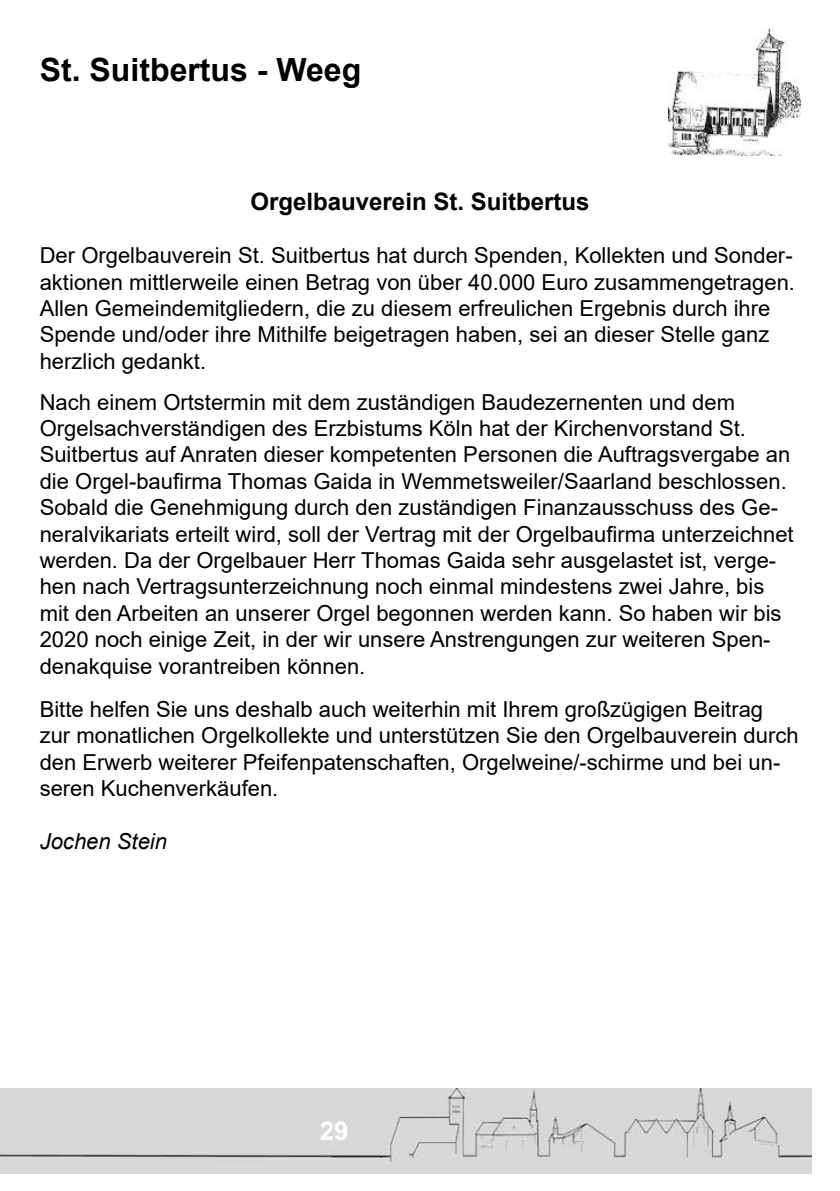
<style>
.page{position:relative;width:840px;height:1191px;background:#fff}
.page>*{position:absolute;margin:0;border:0;box-sizing:border-box;transform-origin:0 0}
.t1{font:700 32px "Arial";color:#000}
.t2{font:700 26px "Arial";color:#fff}
.t3{font:700 24px "Arial";color:#000}
.t4{font:22px/26.4px "Arial";color:#000}
.t5{font:italic 22px "Arial";color:#000}
</style>
<div class="page">
<img style="left:0;top:1089px;width:811px;height:84px">
<img style="left:668px;top:28px;width:131px;height:127px">
<h1 class="t1" style="left:40px;top:48px;width:323px">St. Suitbertus - Weeg</h1>
<p class="t3" style="left:250px;top:185px;width:340px">Orgelbauverein St. Suitbertus</p>
<p class="t4" style="left:40px;top:242px;width:756px">Der Orgelbauverein St. Suitbertus hat durch Spenden, Kollekten und Sonder&shy;aktionen mittlerweile einen Betrag von über 40.000 Euro zusammengetragen.<br>Allen Gemeindemitgliedern, die zu diesem erfreulichen Ergebnis durch ihre Spende und/oder ihre Mithilfe beigetragen haben, sei an dieser Stelle ganz herzlich gedankt.</p>
<p class="t4" style="left:40px;top:388px;width:755px">Nach einem Ortstermin mit dem zuständigen Baudezernenten und dem Orgelsachverständigen des Erzbistums Köln hat der Kirchenvorstand St.<br>Suitbertus auf Anraten dieser kompetenten Personen die Auftragsvergabe an die Orgel-baufirma Thomas Gaida in Wemmetsweiler/Saarland beschlossen.<br>Sobald die Genehmigung durch den zuständigen Finanzausschuss des Ge&shy;neralvikariats erteilt wird, soll der Vertrag mit der Orgelbaufirma unterzeichnet werden. Da der Orgelbauer Herr Thomas Gaida sehr ausgelastet ist, verge&shy;hen nach Vertragsunterzeichnung noch einmal mindestens zwei Jahre, bis mit den Arbeiten an unserer Orgel begonnen werden kann. So haben wir bis 2020 noch einige Zeit, in der wir unsere Anstrengungen zur weiteren Spen&shy;denakquise vorantreiben können.</p>
<p class="t4" style="left:40px;top:696px;width:760px">Bitte helfen Sie uns deshalb auch weiterhin mit Ihrem großzügigen Beitrag zur monatlichen Orgelkollekte und unterstützen Sie den Orgelbauverein durch den Erwerb weiterer Pfeifenpatenschaften, Orgelweine/-schirme und bei un&shy;seren Kuchenverkäufen.</p>
<p class="t5" style="left:40px;top:827px;width:129px">Jochen Stein</p>
<p class="t2" style="left:319px;top:1113px;width:30px">29</p>
</div>
